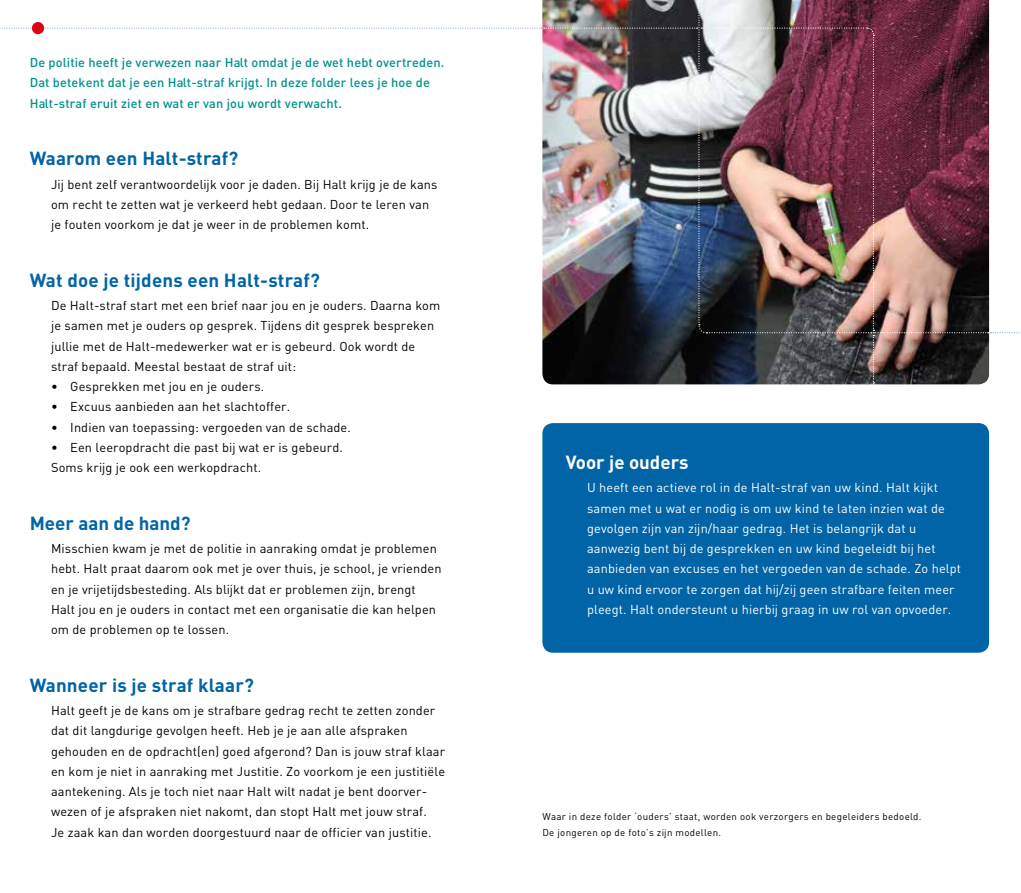
<style>
.page{position:relative;width:1021px;height:893px;background:#fff}
.page>*{position:absolute;margin:0;border:0;box-sizing:border-box;transform-origin:0 0}
.t1{font:700 18.75px "DIN";letter-spacing:.01em;color:#0064a7}
.t2{font:700 18.75px "DIN";color:#fff}
.t3{font:12.75px/20.2px "DIN Pro";letter-spacing:.01em;color:#000}
.t4{font:12.75px/20.2px "DIN Pro";letter-spacing:.01em;color:#fff}
.t5{font:500 12.75px/20.2px "DIN Pro";letter-spacing:.01em;color:#00928c}
.t6{font:9.75px/16.5px "DIN Pro";letter-spacing:.03em;color:#000}
</style>
<div class="page">
<div style="left:542px;top:423px;width:447px;height:230px;background:#0064a7;border-radius:11px"></div>
<img style="left:0;top:0;width:1020px;height:383px">
<p class="t5" style="left:30px;top:51px;width:416px">De politie heeft je verwezen naar Halt omdat je de wet hebt overtreden.<br>Dat betekent dat je een Halt-straf krijgt. In deze folder lees je hoe de<br>Halt-straf eruit ziet en wat er van jou wordt verwacht.</p>
<h1 class="t1" style="left:30px;top:146px;width:210px">Waarom een Halt-straf?</h1>
<p class="t3" style="left:51px;top:173px;width:388px">Jij bent zelf verantwoordelijk voor je daden. Bij Halt krijg je de kans om recht te zetten wat je verkeerd hebt gedaan. Door te leren van je fouten voorkom je dat je weer in de problemen komt.</p>
<h1 class="t1" style="left:30px;top:268px;width:291px">Wat doe je tijdens een Halt-straf?</h1>
<p class="t3" style="left:51px;top:294px;width:391px">De Halt-straf start met een brief naar jou en je ouders. Daarna kom je samen met je ouders op gesprek. Tijdens dit gesprek bespreken jullie met de Halt-medewerker wat er is gebeurd. Ook wordt de straf bepaald. Meestal bestaat de straf uit:</p>
<p class="t3" style="left:51px;top:375px;width:215px">• Gesprekken met jou en je ouders.</p>
<p class="t3" style="left:51px;top:395px;width:241px">• Excuus aanbieden aan het slachtoffer.</p>
<p class="t3" style="left:51px;top:416px;width:301px">• Indien van toepassing: vergoeden van de schade.</p>
<p class="t3" style="left:51px;top:436px;width:293px">• Een leeropdracht die past bij wat er is gebeurd.<br>Soms krijg je ook een werkopdracht.</p>
<h1 class="t1" style="left:30px;top:511px;width:162px">Meer aan de hand?</h1>
<p class="t3" style="left:51px;top:537px;width:392px">Misschien kwam je met de politie in aanraking omdat je problemen hebt. Halt praat daarom ook met je over thuis, je school, je vrienden en je vrijetijdsbesteding. Als blijkt dat er problemen zijn, brengt Halt jou en je ouders in contact met een organisatie die kan helpen om de problemen op te lossen.</p>
<h1 class="t1" style="left:30px;top:673px;width:226px">Wanneer is je straf klaar?</h1>
<p class="t3" style="left:51px;top:699px;width:395px">Halt geeft je de kans om je strafbare gedrag recht te zetten zonder dat dit langdurige gevolgen heeft. Heb je je aan alle afspraken gehouden en de opdracht(en) goed afgerond? Dan is jouw straf klaar en kom je niet in aanraking met Justitie. Zo voorkom je een justitiële aantekening. Als je toch niet naar Halt wilt nadat je bent doorver&shy;wezen of je afspraken niet nakomt, dan stopt Halt met jouw straf.<br>Je zaak kan dan worden doorgestuurd naar de officier van justitie.</p>
<h1 class="t2" style="left:566px;top:450px;width:124px">Voor je ouders</h1>
<p class="t4" style="left:587px;top:476px;width:375px">U heeft een actieve rol in de Halt-straf van uw kind. Halt kijkt samen met u wat er nodig is om uw kind te laten inzien wat de gevolgen zijn van zijn/haar gedrag. Het is belangrijk dat u aanwezig bent bij de gesprekken en uw kind begeleidt bij het aanbieden van excuses en het vergoeden van de schade. Zo helpt u uw kind ervoor te zorgen dat hij/zij geen strafbare feiten meer pleegt. Halt ondersteunt u hierbij graag in uw rol van opvoeder.</p>
<p class="t6" style="left:542px;top:807px;width:380px">Waar in deze folder ‘ouders’ staat, worden ook verzorgers en begeleiders bedoeld.<br>De jongeren op de foto’s zijn modellen.</p>
</div>
